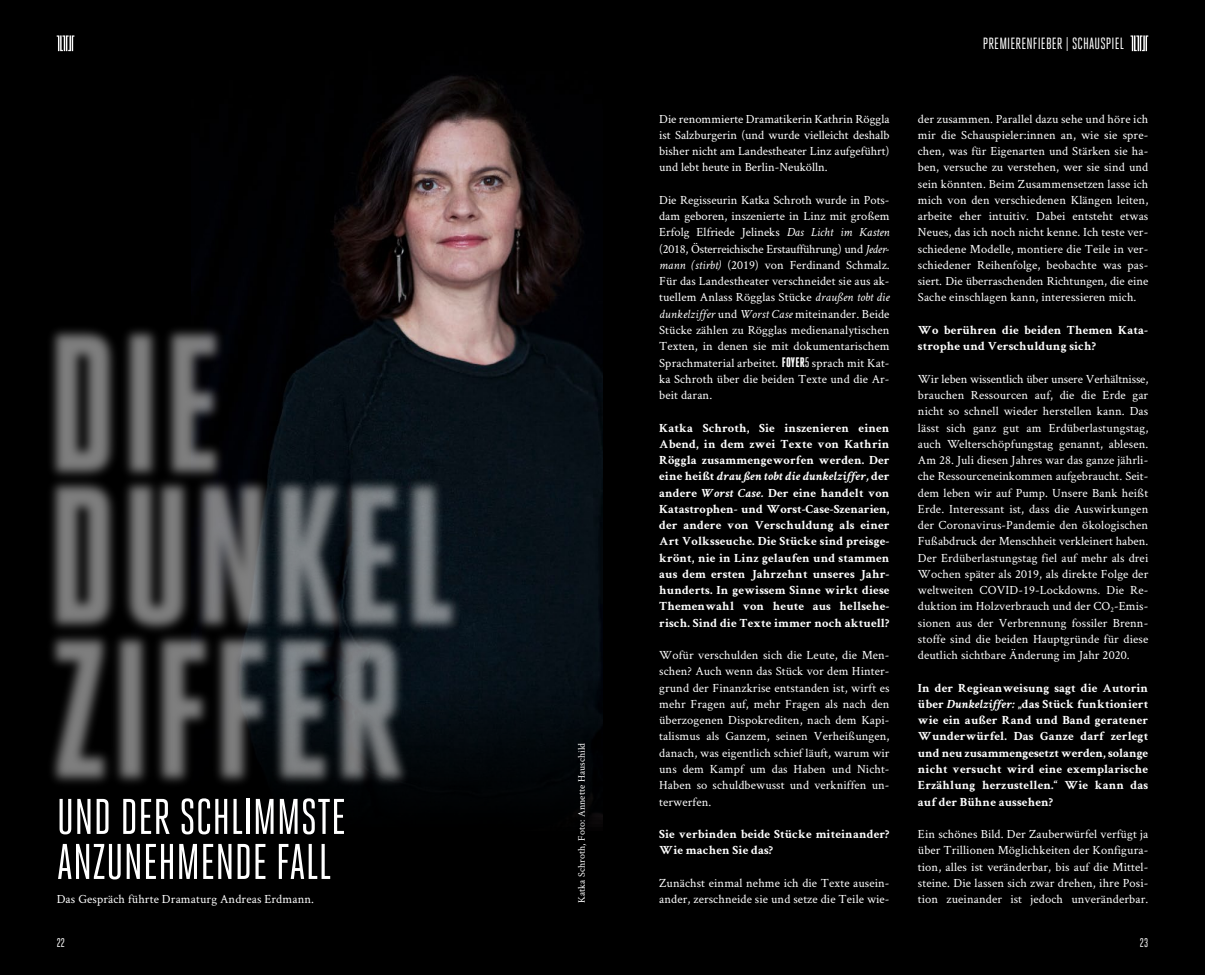
<style>
.page{position:relative;width:1205px;height:975px;background:#fff}
.page>*{position:absolute;margin:0;border:0;box-sizing:border-box;transform-origin:0 0}
.FOYER_ZITAT{font:50px "Heroic Condensed";color:#fff}
.t1{font:16.25px "Heroic Condensed";letter-spacing:.01em;color:#fff}
.FOYER5_FLIESSTEXT{font:12.5px/16.2px "Crimson Text";letter-spacing:.01em;color:#fff;text-align:justify}
.FOYER5_FLIESSTEXT-2{font:700 12.5px/16.2px "Crimson Text";letter-spacing:.01em;color:#fff;text-align:justify}
.t2{font:12.5px "Heroic Condensed";color:#fff}
.FOYER5_FLIESSTEXT-3{font:10px "Crimson Text";letter-spacing:.01em;color:#fff}
.s1{font-style:italic}
.s2{font-family:"Heroic Condensed";font-weight:800;font-size:13.75px}
.s3{font-family:"Heroic Condensed";font-size:13.75px}
</style>
<div class="page">
<div style="left:0;top:0;width:1205px;height:974px;background:#000"></div>
<img style="left:234px;top:75px;width:368px;height:749px">
<img style="left:50px;top:321px;width:435px;height:470px">
<svg style="left:1130px;top:35px;width:18px;height:16px"></svg>
<svg style="left:57px;top:35px;width:17px;height:16px"></svg>
<p class="FOYER_ZITAT" style="left:57px;top:789px;width:291px">UND DER SCHLIMMSTE</p>
<p class="FOYER_ZITAT" style="left:57px;top:834px;width:276px">ANZUNEHMENDE FALL</p>
<p class="FOYER5_FLIESSTEXT" style="left:57px;top:890px;width:259px">Das Gespräch führte Dramaturg Andreas Erdmann.</p>
<p class="FOYER5_FLIESSTEXT-3" style="left:575px;top:902px;width:161px;rotate:-90deg">Katka Schroth, Foto: Annette Hauschild</p>
<p class="FOYER5_FLIESSTEXT" style="left:659px;top:110px;width:232px">Die renommierte Dramatikerin Kathrin Röggla ist Salzburgerin (und wurde vielleicht deshalb bisher nicht am Landestheater Linz aufgeführt) und lebt heute in Berlin-Neukölln.</p>
<p class="FOYER5_FLIESSTEXT" style="left:659px;top:191px;width:232px">Die Regisseurin Katka Schroth wurde in Pots&shy;dam geboren, inszenierte in Linz mit großem Erfolg Elfriede Jelineks <span class="s1">Das Licht im Kasten </span>(2018, Österreichische Erstaufführung) und <span class="s1">Jeder&shy;mann (stirbt)</span> (2019) von Ferdinand Schmalz.<br>Für das Landestheater verschneidet sie aus ak&shy;tuellem Anlass Rögglas Stücke <span class="s1">draußen tobt die dunkelziffer</span> und <span class="s1">Worst Case</span> miteinander. Beide Stücke zählen zu Rögglas medienanalytischen Texten, in denen sie mit dokumentarischem Sprachmaterial arbeitet. <span class="s2">FOYER</span><span class="s3">5</span> sprach mit Kat&shy;ka Schroth über die beiden Texte und die Ar&shy;beit daran.</p>
<p class="FOYER5_FLIESSTEXT-2" style="left:659px;top:418px;width:232px">Katka Schroth, Sie inszenieren einen Abend, in dem zwei Texte von Kathrin Röggla zusammengeworfen werden. Der eine heißt <span class="s1">draußen tobt die dunkelziffer,</span> der andere <span class="s1">Worst Case.</span> Der eine handelt von Katastrophen- und Worst-Case-Szenarien, der andere von Verschuldung als einer Art Volksseuche. Die Stücke sind preisge&shy;krönt, nie in Linz gelaufen und stammen aus dem ersten Jahrzehnt unseres Jahr&shy;hunderts. In gewissem Sinne wirkt diese Themenwahl von heute aus hellsehe&shy;risch. Sind die Texte immer noch aktuell?</p>
<p class="FOYER5_FLIESSTEXT" style="left:659px;top:646px;width:232px">Wofür verschulden sich die Leute, die Men&shy;schen? Auch wenn das Stück vor dem Hinter&shy;grund der Finanzkrise entstanden ist, wirft es mehr Fragen auf, mehr Fragen als nach den überzogenen Dispokrediten, nach dem Kapi&shy;talismus als Ganzem, seinen Verheißungen, danach, was eigentlich schief läuft, warum wir uns dem Kampf um das Haben und Nicht-Haben so schuldbewusst und verkniffen un&shy;terwerfen.</p>
<p class="FOYER5_FLIESSTEXT-2" style="left:659px;top:824px;width:232px">Sie verbinden beide Stücke miteinander?<br>Wie machen Sie das?</p>
<p class="FOYER5_FLIESSTEXT" style="left:659px;top:874px;width:232px">Zunächst einmal nehme ich die Texte ausein&shy;ander, zerschneide sie und setze die Teile wie-</p>
<p class="t1" style="left:983px;top:35px;width:143px">PREMIERENFIEBER | SCHAUSPIEL</p>
<p class="FOYER5_FLIESSTEXT" style="left:918px;top:110px;width:232px">der zusammen. Parallel dazu sehe und höre ich mir die Schauspieler:innen an, wie sie spre&shy;chen, was für Eigenarten und Stärken sie ha&shy;ben, versuche zu verstehen, wer sie sind und sein könnten. Beim Zusammensetzen lasse ich mich von den verschiedenen Klängen leiten, arbeite eher intuitiv. Dabei entsteht etwas Neues, das ich noch nicht kenne. Ich teste ver&shy;schiedene Modelle, montiere die Teile in ver&shy;schiedener Reihenfolge, beobachte was pas&shy;siert. Die überraschenden Richtungen, die eine Sache einschlagen kann, interessieren mich.</p>
<p class="FOYER5_FLIESSTEXT-2" style="left:918px;top:321px;width:232px">Wo berühren die beiden Themen Kata&shy;strophe und Verschuldung sich?</p>
<p class="FOYER5_FLIESSTEXT" style="left:918px;top:370px;width:232px">Wir leben wissentlich über unsere Verhältnisse, brauchen Ressourcen auf, die die Erde gar nicht so schnell wieder herstellen kann. Das lässt sich ganz gut am Erdüberlastungstag, auch Welterschöpfungstag genannt, ablesen.<br>Am 28. Juli diesen Jahres war das ganze jährli&shy;che Ressourceneinkommen aufgebraucht. Seit&shy;dem leben wir auf Pump. Unsere Bank heißt Erde. Interessant ist, dass die Auswirkungen der Coronavirus-Pandemie den ökologischen Fußabdruck der Menschheit verkleinert haben.<br>Der Erdüberlastungstag fiel auf mehr als drei Wochen später als 2019, als direkte Folge der weltweiten COVID-19-Lockdowns. Die Re&shy;duktion im Holzverbrauch und der CO<sub>2</sub>-Emis&shy;sionen aus der Verbrennung fossiler Brenn&shy;stoffe sind die beiden Hauptgründe für diese deutlich sichtbare Änderung im Jahr 2020.</p>
<p class="FOYER5_FLIESSTEXT-2" style="left:918px;top:678px;width:232px">In der Regieanweisung sagt die Autorin über <span class="s1">Dunkelziffer:</span> „das Stück funktioniert wie ein außer Rand und Band geratener Wunderwürfel. Das Ganze darf zerlegt und neu zusammengesetzt werden, solange nicht versucht wird eine exemplarische Erzählung herzustellen.“ Wie kann das auf der Bühne aussehen?</p>
<p class="FOYER5_FLIESSTEXT" style="left:918px;top:825px;width:232px">Ein schönes Bild. Der Zauberwürfel verfügt ja über Trillionen Möglichkeiten der Konfigura&shy;tion, alles ist veränderbar, bis auf die Mittel&shy;steine. Die lassen sich zwar drehen, ihre Posi&shy;tion zueinander ist jedoch unveränderbar.</p>
<p class="t2" style="left:57px;top:935px;width:10px">22</p>
<p class="t2" style="left:1140px;top:935px;width:10px">23</p>
</div>
